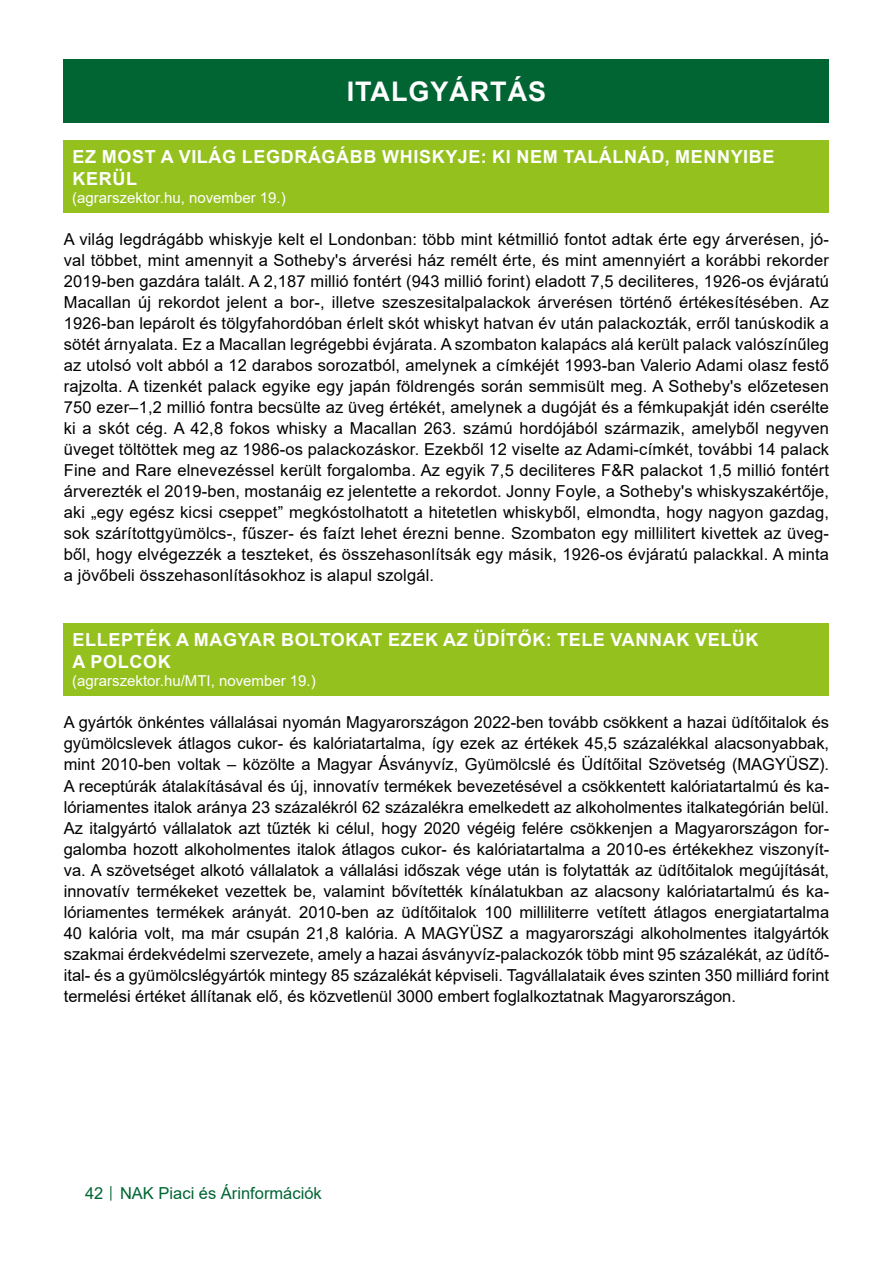
<style>
.page{position:relative;width:893px;height:1263px;background:#fff}
.page>*{position:absolute;margin:0;border:0;box-sizing:border-box;transform-origin:0 0}
.t1{font:700 27px "Arial";letter-spacing:.035em;color:#fff}
.t2{font:700 18px/21.6px "Arial";letter-spacing:.035em;color:#fff}
.t3{font:16.5px/21px "Arial";letter-spacing:.005em;color:#000;text-align:justify}
.t4{font:16.5px "Arial";color:#006533}
.t5{font:15px "Arial";color:#fff}
.s1{font-size:12px}
</style>
<div class="page">
<div style="left:64px;top:60px;width:765px;height:63px;background:#006533"></div>
<div style="left:64px;top:140px;width:765px;height:73px;background:#95c11f"></div>
<div style="left:64px;top:623px;width:765px;height:73px;background:#95c11f"></div>
<h1 class="t1" style="left:347px;top:73px;width:201px">ITALGYÁRTÁS</h1>
<p class="t2" style="left:73px;top:146px;width:703px">EZ MOST A VILÁG LEGDRÁGÁBB WHISKYJE: KI NEM TALÁLNÁD, MENNYIBE<br>KERÜL</p>
<p class="t5" style="left:72px;top:187px;width:215px">(agrarszektor.hu, november 19.)</p>
<p class="t3" style="left:64px;top:229px;width:767px">A világ legdrágább whiskyje kelt el Londonban: több mint kétmillió fontot adtak érte egy árverésen, jó&shy;val többet, mint amennyit a Sotheby's árverési ház remélt érte, és mint amennyiért a korábbi rekorder 2019-ben gazdára talált. A 2,187 millió fontért (943 millió forint) eladott 7,5 deciliteres, 1926-os évjáratú Macallan új rekordot jelent a bor-, illetve szeszesitalpalackok árverésen történő értékesítésében. Az 1926-ban lepárolt és tölgyfahordóban érlelt skót whiskyt hatvan év után palackozták, erről tanúskodik a sötét árnyalata. Ez a Macallan legrégebbi évjárata. A szombaton kalapács alá került palack valószínűleg az utolsó volt abból a 12 darabos sorozatból, amelynek a címkéjét 1993-ban Valerio Adami olasz festő rajzolta. A tizenkét palack egyike egy japán földrengés során semmisült meg. A Sotheby's előzetesen 750 ezer–1,2 millió fontra becsülte az üveg értékét, amelynek a dugóját és a fémkupakját idén cserélte ki a skót cég. A 42,8 fokos whisky a Macallan 263. számú hordójából származik, amelyből negyven üveget töltöttek meg az 1986-os palackozáskor. Ezekből 12 viselte az Adami-címkét, további 14 palack Fine and Rare elnevezéssel került forgalomba. Az egyik 7,5 deciliteres F&amp;R palackot 1,5 millió fontért árverezték el 2019-ben, mostanáig ez jelentette a rekordot. Jonny Foyle, a Sotheby's whiskyszakértője, aki „egy egész kicsi cseppet” megkóstolhatott a hitetetlen whiskyből, elmondta, hogy nagyon gazdag, sok szárítottgyümölcs-, fűszer- és faízt lehet érezni benne. Szombaton egy millilitert kivettek az üveg&shy;ből, hogy elvégezzék a teszteket, és összehasonlítsák egy másik, 1926-os évjáratú palackkal. A minta a jövőbeli összehasonlításokhoz is alapul szolgál.</p>
<p class="t2" style="left:73px;top:629px;width:687px">ELLEPTÉK A MAGYAR BOLTOKAT EZEK AZ ÜDÍTŐK: TELE VANNAK VELÜK<br>A POLCOK</p>
<p class="t5" style="left:72px;top:670px;width:245px">(agrarszektor.hu/MTI, november 19.)</p>
<p class="t3" style="left:64px;top:712px;width:767px">A gyártók önkéntes vállalásai nyomán Magyarországon 2022-ben tovább csökkent a hazai üdítőitalok és gyümölcslevek átlagos cukor- és kalóriatartalma, így ezek az értékek 45,5 százalékkal alacsonyabbak, mint 2010-ben voltak – közölte a Magyar Ásványvíz, Gyümölcslé és Üdítőital Szövetség (MAGYÜSZ).<br>A receptúrák átalakításával és új, innovatív termékek bevezetésével a csökkentett kalóriatartalmú és ka&shy;lóriamentes italok aránya 23 százalékról 62 százalékra emelkedett az alkoholmentes italkategórián belül.<br>Az italgyártó vállalatok azt tűzték ki célul, hogy 2020 végéig felére csökkenjen a Magyarországon for&shy;galomba hozott alkoholmentes italok átlagos cukor- és kalóriatartalma a 2010-es értékekhez viszonyít&shy;va. A szövetséget alkotó vállalatok a vállalási időszak vége után is folytatták az üdítőitalok megújítását, innovatív termékeket vezettek be, valamint bővítették kínálatukban az alacsony kalóriatartalmú és ka&shy;lóriamentes termékek arányát. 2010-ben az üdítőitalok 100 milliliterre vetített átlagos energiatartalma 40 kalória volt, ma már csupán 21,8 kalória. A MAGYÜSZ a magyarországi alkoholmentes italgyártók szakmai érdekvédelmi szervezete, amely a hazai ásványvíz-palackozók több mint 95 százalékát, az üdítő&shy;ital- és a gyümölcslégyártók mintegy 85 százalékát képviseli. Tagvállalataik éves szinten 350 milliárd forint termelési értéket állítanak elő, és közvetlenül 3000 embert foglalkoztatnak Magyarországon.</p>
<p class="t4" style="left:85px;top:1182px;width:238px">42 <span class="s1">│</span> NAK Piaci és Árinformációk</p>
</div>
